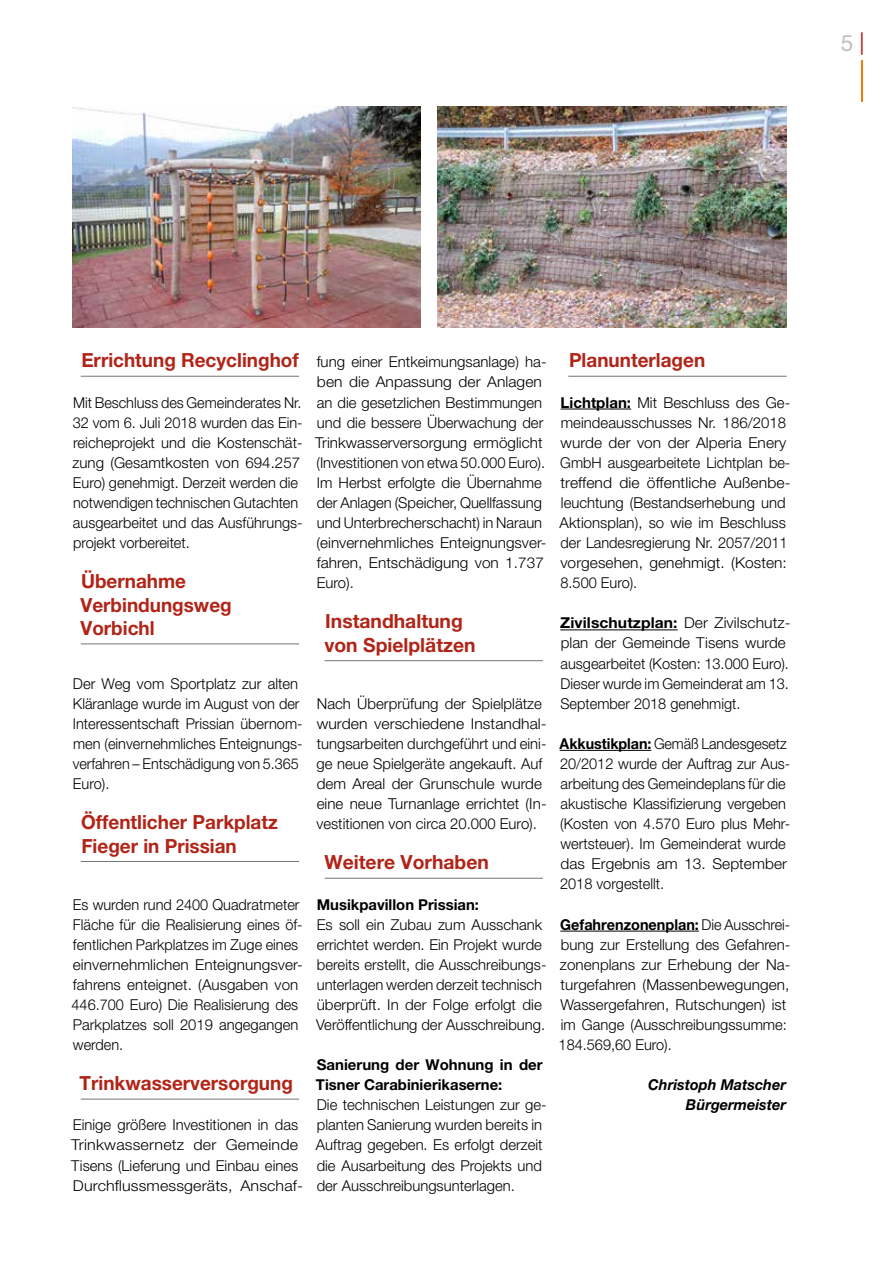
<style>
.page{position:relative;width:893px;height:1263px;background:#fff}
.page>*{position:absolute;margin:0;border:0;box-sizing:border-box;transform-origin:0 0}
.t1{font:22.5px "Helvetica Neue LT Pro";color:#bebebe}
.t2{font:700 19.5px/23.4px "Helvetica Neue LT Pro";color:#b12417}
.t3{font:300 15px/20.1px "Helvetica Neue LT Pro";color:#000}
.t4{font:300 15px/20.1px "Helvetica Neue LT Pro";color:#000;scale:.96 1}
.t5{font:300 15px/20.1px "Helvetica Neue LT Pro";color:#000;scale:.95 1}
.t6{font:300 15px/20.1px "Helvetica Neue LT Pro";color:#000;scale:1.04 1}
.t7{font:700 15px/20.1px "Helvetica Neue LT Pro";color:#000}
.t8{font:italic 700 15px/20.1px "Helvetica Neue LT Pro";color:#000;text-align:right}
.s1{color:#b12417}
.s2{font-weight:700}
</style>
<div class="page">
<hr style="left:81px;top:376px;width:218px;height:1px;background:#757474">
<hr style="left:81px;top:643px;width:218px;height:1px;background:#757474">
<hr style="left:81px;top:861px;width:218px;height:1px;background:#757474">
<hr style="left:81px;top:1099px;width:218px;height:1px;background:#757474">
<hr style="left:325px;top:660px;width:218px;height:1px;background:#757474">
<hr style="left:325px;top:878px;width:218px;height:1px;background:#757474">
<hr style="left:568px;top:376px;width:219px;height:1px;background:#757474">
<hr style="left:561px;top:409px;width:70px;height:1px;background:#000">
<hr style="left:560px;top:629px;width:118px;height:1px;background:#000">
<hr style="left:560px;top:750px;width:91px;height:1px;background:#000">
<hr style="left:560px;top:931px;width:139px;height:1px;background:#000">
<img style="left:438px;top:106px;width:349px;height:221px">
<img style="left:72px;top:106px;width:349px;height:221px">
<hr style="left:861px;top:60px;width:2px;height:42px;background:#ef7d00">
<h1 class="t1" style="left:841px;top:30px;width:25px">5 <span class="s1">|</span></h1>
<h2 class="t2" style="left:81px;top:348px;width:219px">Errichtung Recyclinghof</h2>
<p class="t4" style="left:72px;top:392px;width:241px">Mit Beschluss des Gemeinderates Nr.<br>32 vom 6. Juli 2018 wurden das Ein&shy;reicheprojekt und die Kostenschät&shy;zung (Gesamtkosten von 694.257<br>Euro) genehmigt. Derzeit werden die notwendigen technischen Gutachten ausgearbeitet und das Ausführungs&shy;projekt vorbereitet.</p>
<h2 class="t2" style="left:80px;top:569px;width:153px">Übernahme<br>Verbindungsweg<br>Vorbichl</h2>
<p class="t3" style="left:73px;top:673px;width:231px">Der Weg vom Sportplatz zur alten<br>Kläranlage wurde im August von der<br>Interessentschaft Prissian übernom&shy;men (einvernehmliches Enteignungs&shy;verfahren – Entschädigung von 5.365<br>Euro).</p>
<h2 class="t2" style="left:81px;top:810px;width:198px">Öffentlicher Parkplatz<br>Fieger in Prissian</h2>
<p class="t3" style="left:71px;top:894px;width:233px">Es wurden rund 2400 Quadratmeter<br>Fläche für die Realisierung eines öf&shy;fentlichen Parkplatzes im Zuge eines einvernehmlichen Enteignungsver&shy;fahrens enteignet. (Ausgaben von<br>446.700 Euro) Die Realisierung des<br>Parkplatzes soll 2019 angegangen werden.</p>
<h2 class="t2" style="left:80px;top:1071px;width:215px">Trinkwasserversorgung</h2>
<p class="t3" style="left:71px;top:1115px;width:233px">Einige größere Investitionen in das Trinkwassernetz der Gemeinde Tisens (Lieferung und Einbau eines Durchflussmessgeräts, Anschaf-</p>
<p class="t3" style="left:315px;top:352px;width:233px">fung einer Entkeimungsanlage) ha&shy;ben die Anpassung der Anlagen an die gesetzlichen Bestimmungen und die bessere Überwachung der<br>Trinkwasserversorgung ermöglicht (Investitionen von etwa 50.000 Euro).<br>Im Herbst erfolgte die Übernahme der Anlagen (Speicher, Quellfassung und Unterbrecherschacht) in Naraun (einvernehmliches Enteignungsver&shy;fahren, Entschädigung von 1.737<br>Euro).</p>
<h2 class="t2" style="left:324px;top:609px;width:153px">Instandhaltung von Spielplätzen</h2>
<p class="t3" style="left:317px;top:693px;width:232px">Nach Überprüfung der Spielplätze wurden verschiedene Instandhal&shy;tungsarbeiten durchgeführt und eini&shy;ge neue Spielgeräte angekauft. Auf dem Areal der Grunschule wurde eine neue Turnanlage errichtet (In&shy;vestitionen von circa 20.000 Euro).</p>
<h2 class="t2" style="left:324px;top:850px;width:166px">Weitere Vorhaben</h2>
<p class="t7" style="left:317px;top:894px;width:164px">Musikpavillon Prissian:</p>
<p class="t3" style="left:316px;top:914px;width:232px">Es soll ein Zubau zum Ausschank errichtet werden. Ein Projekt wurde bereits erstellt, die Ausschreibungs&shy;unterlagen werden derzeit technisch überprüft. In der Folge erfolgt die Veröffentlichung der Ausschreibung.</p>
<p class="t7" style="left:316px;top:1054px;width:228px">Sanierung der Wohnung in der<br>Tisner Carabinierikaserne:</p>
<p class="t3" style="left:316px;top:1094px;width:232px">Die technischen Leistungen zur ge&shy;planten Sanierung wurden bereits in Auftrag gegeben. Es erfolgt derzeit die Ausarbeitung des Projekts und der Ausschreibungsunterlagen.</p>
<h2 class="t2" style="left:569px;top:348px;width:138px">Planunterlagen</h2>
<p class="t3" style="left:560px;top:392px;width:232px"><span class="s2">Lichtplan:</span> Mit Beschluss des Ge&shy;meindeausschusses Nr. 186/2018 wurde der von der Alperia Enery<br>GmbH ausgearbeitete Lichtplan be&shy;treffend die öffentliche Außenbe&shy;leuchtung (Bestandserhebung und<br>Aktionsplan), so wie im Beschluss der Landesregierung Nr. 2057/2011 vorgesehen, genehmigt. (Kosten:<br>8.500 Euro).</p>
<p class="t6" style="left:560px;top:613px;width:223px"><span class="s2">Zivilschutzplan:</span> Der Zivilschutz&shy;plan der Gemeinde Tisens wurde ausgearbeitet (Kosten: 13.000 Euro).<br>Dieser wurde im Gemeinderat am 13.<br>September 2018 genehmigt.</p>
<p class="t5" style="left:560px;top:733px;width:244px"><span class="s2">Akkustikplan:</span> Gemäß Landesgesetz<br>20/2012 wurde der Auftrag zur Aus&shy;arbeitung des Gemeindeplans für die akustische Klassifizierung vergeben (Kosten von 4.570 Euro plus Mehr&shy;wertsteuer). Im Gemeinderat wurde das Ergebnis am 13. September<br>2018 vorgestellt.</p>
<p class="t3" style="left:559px;top:914px;width:233px"><span class="s2">Gefahrenzonenplan:</span> Die Ausschrei&shy;bung zur Erstellung des Gefahren&shy;zonenplans zur Erhebung der Na&shy;turgefahren (Massenbewegungen,<br>Wassergefahren, Rutschungen) ist im Gange (Ausschreibungssumme:<br>184.569,60 Euro).</p>
<p class="t8" style="left:648px;top:1074px;width:139px">Christoph Matscher<br>Bürgermeister</p>
</div>
